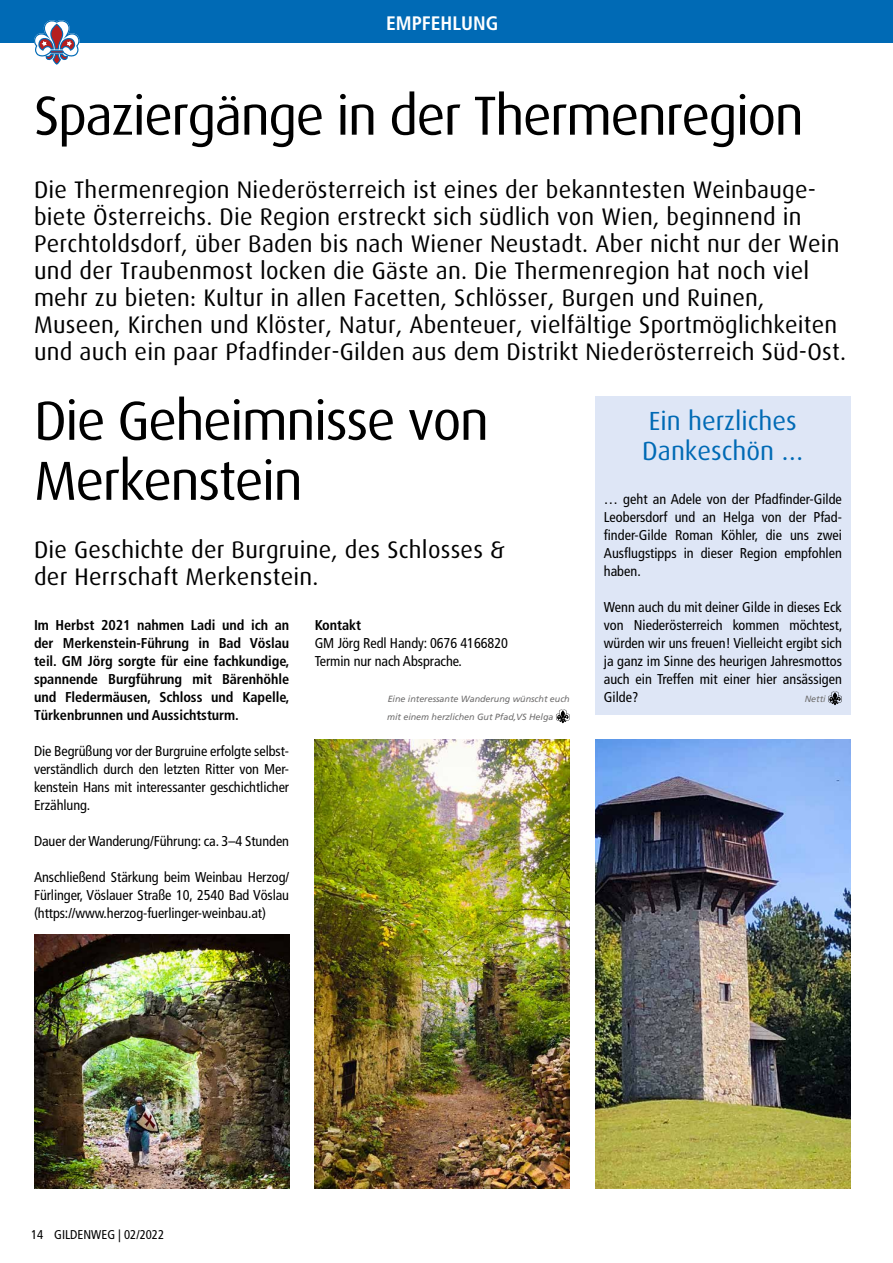
<style>
.page{position:relative;width:893px;height:1263px;background:#fff}
.page>*{position:absolute;margin:0;border:0;box-sizing:border-box;transform-origin:0 0}
.t1{font:55.05px/60px "Dax";letter-spacing:-.03em;color:#000}
.t2{font:26.25px/30px "Dax";color:#006ab5}
.t3{font:24px/27px "Dax";letter-spacing:.01em;color:#000}
.t4{font:700 condensed 19.5px "Frutiger LT";color:#fff}
.t5{font:condensed 14.25px/18px "Frutiger LT";letter-spacing:-.005em;color:#000;text-align:justify}
.t6{font:700 condensed 14.25px/18px "Frutiger LT";letter-spacing:-.005em;color:#000;text-align:justify}
.t7{font:condensed 12.75px "Frutiger LT";color:#000}
.t8{font:italic 9px/18px "Frutiger LT";letter-spacing:-.005em;color:#706f6f}
</style>
<div class="page">
<div style="left:0;top:0;width:893px;height:43px;background:#006ab5"></div>
<svg style="left:34px;top:20px;width:46px;height:45px"></svg>
<div style="left:595px;top:396px;width:255px;height:319px;background:#dee6f6"></div>
<svg style="left:828px;top:691px;width:14px;height:14px"></svg>
<svg style="left:556px;top:709px;width:14px;height:14px"></svg>
<img style="left:34px;top:934px;width:255px;height:254px">
<img style="left:315px;top:740px;width:255px;height:448px">
<img style="left:595px;top:740px;width:255px;height:448px">
<h3 class="t4" style="left:386px;top:11px;width:114px">EMPFEHLUNG</h3>
<h1 class="t1" style="left:34px;top:86px;width:771px">Spaziergänge in der Thermenregion</h1>
<p class="t3" style="left:34px;top:176px;width:813px">Die Thermenregion Niederösterreich ist eines der bekanntesten Weinbauge&shy;biete Österreichs. Die Region erstreckt sich südlich von Wien, beginnend in Perchtoldsdorf, über Baden bis nach Wiener Neustadt. Aber nicht nur der Wein und der Traubenmost locken die Gäste an. Die Thermenregion hat noch viel mehr zu bieten: Kultur in allen Facetten, Schlösser, Burgen und Ruinen, Museen, Kirchen und Klöster, Natur, Abenteuer, vielfältige Sportmöglichkeiten und auch ein paar Pfadfinder-Gilden aus dem Distrikt Niederösterreich Süd-Ost.</p>
<h1 class="t1" style="left:34px;top:391px;width:457px">Die Geheimnisse von<br>Merkenstein</h1>
<h3 class="t3" style="left:34px;top:536px;width:473px">Die Geschichte der Burgruine, des Schlosses &amp; der Herrschaft Merkenstein.</h3>
<p class="t6" style="left:34px;top:616px;width:257px">Im Herbst 2021 nahmen Ladi und ich an der Merkenstein-Führung in Bad Vöslau teil. GM Jörg sorgte für eine fachkundige, spannende Burgführung mit Bärenhöhle und Fledermäusen, Schloss und Kapelle, Türkenbrunnen und Aussichtsturm.</p>
<p class="t5" style="left:34px;top:742px;width:257px">Die Begrüßung vor der Burgruine erfolgte selbst&shy;verständlich durch den letzten Ritter von Mer&shy;kenstein Hans mit interessanter geschichtlicher Erzählung.</p>
<p class="t5" style="left:34px;top:832px;width:257px">Dauer der Wanderung/Führung: ca. 3–4 Stunden</p>
<p class="t5" style="left:34px;top:868px;width:257px">Anschließend Stärkung beim Weinbau Herzog/ Fürlinger, Vöslauer Straße 10, 2540 Bad Vöslau (https://www.herzog-fuerlinger-weinbau.at)</p>
<p class="t6" style="left:315px;top:616px;width:48px">Kontakt</p>
<p class="t5" style="left:315px;top:634px;width:195px">GM Jörg Redl Handy: 0676 4166820<br>Termin nur nach Absprache.</p>
<p class="t8" style="left:387px;top:690px;width:184px">Eine interessante Wanderung wünscht euch mit einem herzlichen Gut Pfad,VS Helga</p>
<h2 class="t2" style="left:642px;top:406px;width:163px">Ein herzliches<br>Dankeschön …</h2>
<p class="t5" style="left:604px;top:490px;width:240px">… geht an Adele von der Pfadfinder-Gilde Leobersdorf und an Helga von der Pfad&shy;finder-Gilde Roman Köhler, die uns zwei Ausflugstipps in dieser Region empfohlen haben.</p>
<p class="t5" style="left:604px;top:598px;width:240px">Wenn auch du mit deiner Gilde in dieses Eck von Niederösterreich kommen möchtest, würden wir uns freuen! Vielleicht ergibt sich ja ganz im Sinne des heurigen Jahresmottos auch ein Treffen mit einer hier ansässigen Gilde?</p>
<p class="t8" style="left:805px;top:690px;width:22px">Netti</p>
<p class="t7" style="left:31px;top:1227px;width:135px">14 GILDENWEG | 02/2022</p>
</div>
